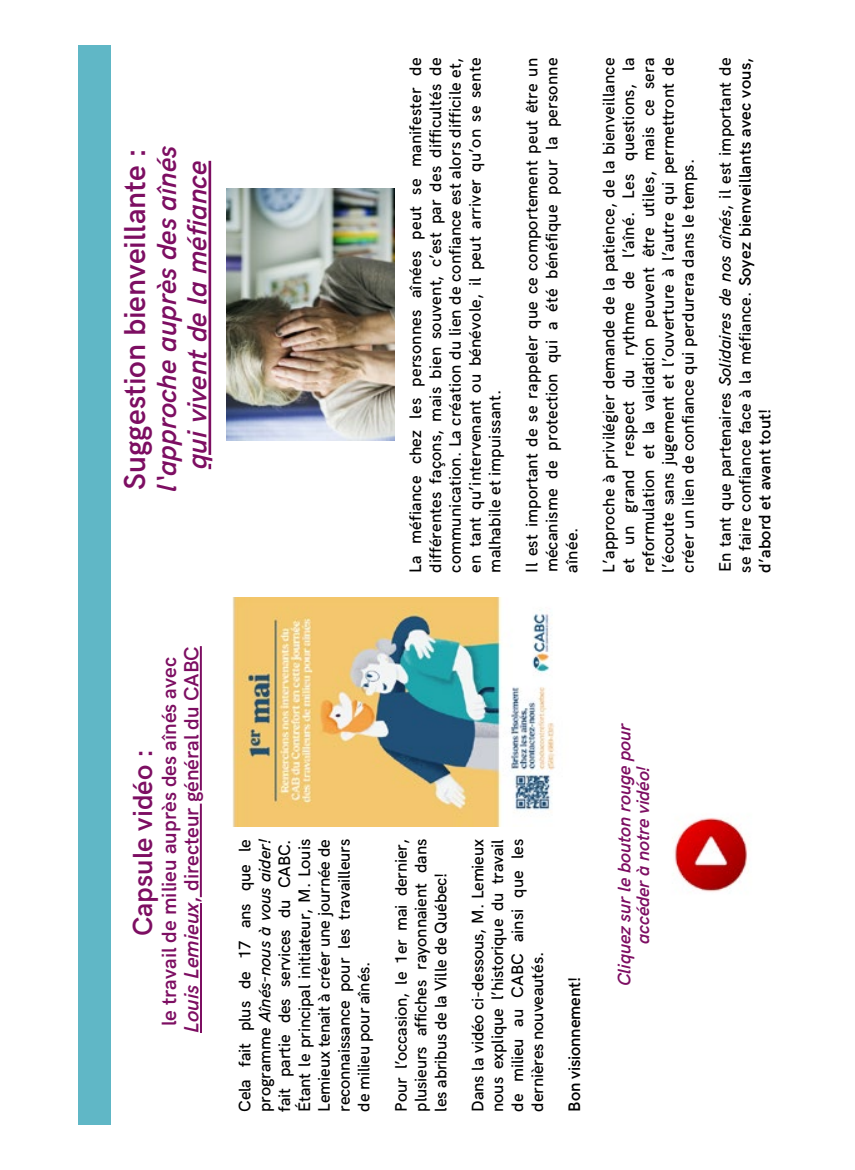
<style>
.page{position:relative;width:855px;height:1170px;background:#fff}
.page>*{position:absolute;margin:0;border:0;box-sizing:border-box;transform-origin:0 0}
.t1{font:600 30.38px "HK Grotesk";color:#7d0e62}
.t2{font:italic 600 27.75px/30.5px "HK Grotesk";color:#7d0e62;text-align:center}
.t3{font:600 27.75px "HK Grotesk";color:#7d0e62}
.t4{font:600 20.62px/22.5px "HK Grotesk";color:#7d0e62}
.t5{font:italic 600 18.25px/18.5px "HK Grotesk";letter-spacing:-.01em;color:#7d0e62;text-align:center}
.t6{font:500 16.75px/19.9px "HK Grotesk";letter-spacing:.01em;color:#000;text-align:justify}
.t7{font:600 16.75px "HK Grotesk";letter-spacing:-.01em;color:#000}
.s1{font-style:italic}
.s2{font-weight:600}
</style>
<div class="page">
<div style="left:78px;top:585px;width:33px;height:540px;background:#60b7c6"></div>
<img style="left:673px;top:817px;width:74px;height:75px">
<img style="left:233px;top:597px;width:322px;height:230px">
<hr style="left:200px;top:903px;width:2px;height:130px;background:#7d0e62">
<hr style="left:200px;top:646px;width:2px;height:145px;background:#7d0e62">
<hr style="left:200px;top:804px;width:2px;height:93px;background:#7d0e62">
<div style="left:78px;top:45px;width:33px;height:540px;background:#60b7c6"></div>
<img style="left:227px;top:189px;width:168px;height:252px">
<hr style="left:209px;top:161px;width:2px;height:294px;background:#7d0e62">
<h1 class="t1" style="left:112px;top:490px;width:344px;rotate:-90deg">Suggestion bienveillante :</h1>
<h2 class="t2" style="left:149px;top:492px;width:347px;rotate:-90deg">l‘approche auprès des aînés qui vivent de la méfiance</h2>
<p class="t6" style="left:404px;top:573px;width:516px;rotate:-90deg">La méfiance chez les personnes aînées peut se manifester de différentes façons, mais bien souvent, c’est par des difficultés de communication. La création du lien de confiance est alors difficile et, en tant qu’intervenant ou bénévole, il peut arriver qu’on se sente malhabile et impuissant.</p>
<p class="t6" style="left:521px;top:573px;width:516px;rotate:-90deg">Il est important de se rappeler que ce comportement peut être un mécanisme de protection qui a été bénéfique pour la personne aînée.</p>
<p class="t6" style="left:597px;top:573px;width:516px;rotate:-90deg">L’approche à privilégier demande de la patience, de la bienveillance et un grand respect du rythme de l’aîné. Les questions, la reformulation et la validation peuvent être utiles, mais ce sera l’écoute sans jugement et l’ouverture à l’autre qui permettront de créer un lien de confiance qui perdurera dans le temps.</p>
<p class="t6" style="left:714px;top:573px;width:516px;rotate:-90deg">En tant que partenaires <span class="s1">Solidaires de nos aînés</span>, il est important de se faire confiance face à la méfiance. <span class="s2">Soyez bienveillants avec vous, d’abord et avant tout!</span></p>
<p class="t4" style="left:156px;top:1033px;width:388px;rotate:-90deg">le travail de milieu auprès des aînés avec<br><span class="s1">Louis Lemieux</span>, directeur général du CABC</p>
<h2 class="t3" style="left:122px;top:936px;width:189px;rotate:-90deg">Capsule vidéo :</h2>
<p class="t6" style="left:234px;top:1112px;width:274px;rotate:-90deg">Cela fait plus de 17 ans que le programme <span class="s1">Aînés-nous à vous aider! </span>fait partie des services du CABC.<br>Étant le principal initiateur, M. Louis Lemieux tenait à créer une journée de reconnaissance pour les travailleurs de milieu pour aînés.</p>
<p class="t6" style="left:390px;top:1112px;width:274px;rotate:-90deg">Pour l’occasion, le 1er mai dernier, plusieurs affiches rayonnaient dans les abribus de la Ville de Québec!</p>
<p class="t6" style="left:466px;top:1112px;width:274px;rotate:-90deg">Dans la vidéo ci-dessous, M. Lemieux nous explique l’historique du travail de milieu au CABC ainsi que les dernières nouveautés.</p>
<p class="t7" style="left:562px;top:1112px;width:136px;rotate:-90deg">Bon visionnement!</p>
<p class="t5" style="left:614px;top:986px;width:265px;rotate:-90deg">Cliquez sur le bouton rouge pour accéder à notre vidéo!</p>
</div>
